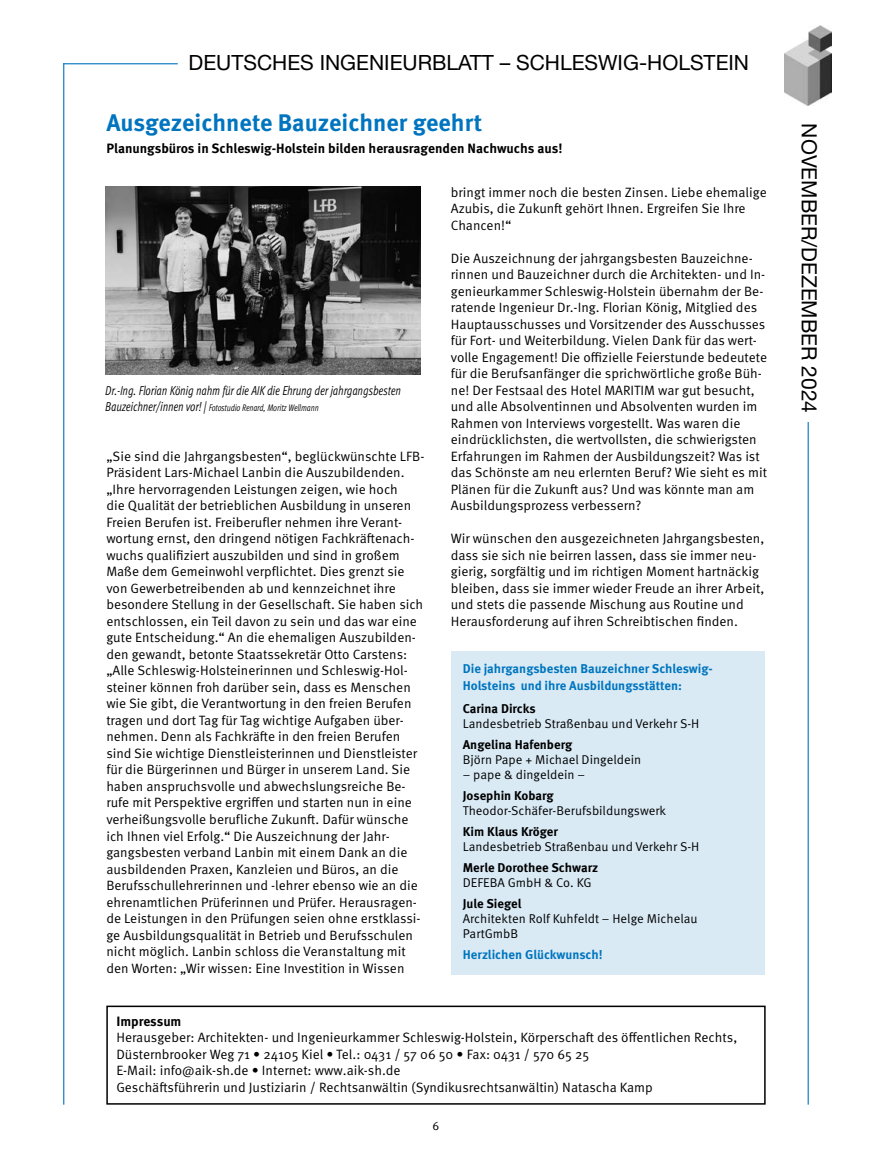
<style>
.page{position:relative;width:872px;height:1170px;background:#fff}
.page>*{position:absolute;margin:0;border:0;box-sizing:border-box;transform-origin:0 0}
.Headline_16_pt{font:700 24px "Meta OT";color:#0075bf}
.t1{font:21px "Helvetica Neue LT Std";color:#000}
.Fließtext_mit_Abstand{font:13.5px/16.5px "Meta OT Norm";color:#000}
.Impressum{font:13.5px/16.5px "Meta OT Norm";color:#000}
.Subline{font:700 13.5px "Meta OT";letter-spacing:-.005em;color:#000}
.Impressum-2{font:700 13.5px "Meta OT";letter-spacing:-.005em;color:#000}
.Bildunterschrift{font:12.9px "Meta OT Cond Norm Ita";color:#000;scale:.87 1}
.Fließtext_Bold_Schwarz{font:12.75px/15px "Meta OT Norm";color:#000}
.Fließtext_Bold_Schwarz-2{font:700 12.75px/16.5px "Meta OT";letter-spacing:-.005em;color:#0075bf}
.Fließtext_Bold_Schwarz-3{font:700 12.75px "Meta OT";color:#000}
.t2{font:12px "Meta OT Norm";color:#000}
.Bildunterschrift-2{font:9.45px "Meta OT Cond Norm Ita";color:#000;scale:.87 1}
.s1{font-size:12.9px}
</style>
<div class="page">
<hr style="left:807px;top:222px;width:1px;height:882px;background:#0075bf">
<hr style="left:63px;top:63px;width:1px;height:1041px;background:#0075bf">
<hr style="left:63px;top:63px;width:115px;height:1px;background:#0075bf">
<img style="left:784px;top:26px;width:47px;height:79px">
<div style="left:106px;top:1005px;width:659px;height:99px;border:2px solid #000"></div>
<img style="left:105px;top:186px;width:315px;height:188px">
<div style="left:451px;top:651px;width:314px;height:323px;background:#d9eaf5"></div>
<h2 class="t1" style="left:189px;top:50px;width:562px">DEUTSCHES INGENIEURBLATT – SCHLESWIG-HOLSTEIN</h2>
<p class="Headline_16_pt" style="left:106px;top:107px;width:377px">Ausgezeichnete Bauzeichner geehrt</p>
<p class="Subline" style="left:106px;top:140px;width:457px">Planungsbüros in Schleswig-Holstein bilden herausragenden Nachwuchs aus!</p>
<p class="Bildunterschrift" style="left:105px;top:382px;width:341px">Dr.-Ing. Florian König nahm für die AIK die Ehrung der jahrgangsbesten</p>
<p class="Bildunterschrift-2" style="left:105px;top:402px;width:247px"><span class="s1">Bauzeichner/innen vor! |</span> Fotostudio Renard, Moritz Wellmann</p>
<p class="Fließtext_mit_Abstand" style="left:106px;top:448px;width:319px">„Sie sind die Jahrgangsbesten“, beglückwünschte LFB-Präsident Lars-Michael Lanbin die Auszubildenden. „Ihre hervorragenden Leistungen zeigen, wie hoch<br>die Qualität der betrieblichen Ausbildung in unseren Freien Berufen ist. Freiberufler nehmen ihre Verant&shy;wortung ernst, den dringend nötigen Fachkräftenach&shy;wuchs qualifiziert auszubilden und sind in großem Maße dem Gemeinwohl verpflichtet. Dies grenzt sie von Gewerbetreibenden ab und kennzeichnet ihre besondere Stellung in der Gesellschaft. Sie haben sich entschlossen, ein Teil davon zu sein und das war eine gute Entscheidung.“ An die ehemaligen Auszubilden&shy;den gewandt, betonte Staatssekretär Otto Carstens: „Alle Schleswig-Holsteinerinnen und Schleswig-Hol&shy;steiner können froh darüber sein, dass es Menschen wie Sie gibt, die Verantwortung in den freien Berufen tragen und dort Tag für Tag wichtige Aufgaben über&shy;nehmen. Denn als Fachkräfte in den freien Berufen sind Sie wichtige Dienstleisterinnen und Dienstleister für die Bürgerinnen und Bürger in unserem Land. Sie haben anspruchsvolle und abwechslungsreiche Be&shy;rufe mit Perspektive ergriffen und starten nun in eine verheißungsvolle berufliche Zukunft. Dafür wünsche ich Ihnen viel Erfolg.“ Die Auszeichnung der Jahr&shy;gangsbesten verband Lanbin mit einem Dank an die ausbildenden Praxen, Kanzleien und Büros, an die Berufsschullehrerinnen und -lehrer ebenso wie an die ehrenamtlichen Prüferinnen und Prüfer. Herausragen&shy;de Leistungen in den Prüfungen seien ohne erstklassi&shy;ge Ausbildungsqualität in Betrieb und Berufsschulen nicht möglich. Lanbin schloss die Veranstaltung mit den Worten: „Wir wissen: Eine Investition in Wissen</p>
<p class="Fließtext_mit_Abstand" style="left:451px;top:184px;width:317px">bringt immer noch die besten Zinsen. Liebe ehemalige<br>Azubis, die Zukunft gehört Ihnen. Ergreifen Sie Ihre<br>Chancen!“</p>
<p class="Fließtext_mit_Abstand" style="left:451px;top:250px;width:318px">Die Auszeichnung der jahrgangsbesten Bauzeichne&shy;rinnen und Bauzeichner durch die Architekten- und In&shy;genieurkammer Schleswig-Holstein übernahm der Be&shy;ratende Ingenieur Dr.-Ing. Florian König, Mitglied des Hauptausschusses und Vorsitzender des Ausschusses für Fort- und Weiterbildung. Vielen Dank für das wert&shy;volle Engagement! Die offizielle Feierstunde bedeutete für die Berufsanfänger die sprichwörtliche große Büh&shy;ne! Der Festsaal des Hotel MARITIM war gut besucht, und alle Absolventinnen und Absolventen wurden im Rahmen von Interviews vorgestellt. Was waren die eindrücklichsten, die wertvollsten, die schwierigsten Erfahrungen im Rahmen der Ausbildungszeit? Was ist das Schönste am neu erlernten Beruf? Wie sieht es mit Plänen für die Zukunft aus? Und was könnte man am Ausbildungsprozess verbessern?</p>
<p class="Fließtext_mit_Abstand" style="left:451px;top:530px;width:315px">Wir wünschen den ausgezeichneten Jahrgangsbesten, dass sie sich nie beirren lassen, dass sie immer neu&shy;gierig, sorgfältig und im richtigen Moment hartnäckig bleiben, dass sie immer wieder Freude an ihrer Arbeit, und stets die passende Mischung aus Routine und Herausforderung auf ihren Schreibtischen finden.</p>
<p class="Fließtext_Bold_Schwarz-2" style="left:463px;top:660px;width:251px">Die jahrgangsbesten Bauzeichner Schleswig-<br>Holsteins und ihre Ausbildungsstätten:</p>
<p class="Fließtext_Bold_Schwarz-3" style="left:463px;top:700px;width:74px">Carina Dircks</p>
<p class="Fließtext_Bold_Schwarz" style="left:463px;top:716px;width:238px">Landesbetrieb Straßenbau und Verkehr S-H</p>
<p class="Fließtext_Bold_Schwarz-3" style="left:463px;top:736px;width:111px">Angelina Hafenberg</p>
<p class="Fließtext_Bold_Schwarz" style="left:463px;top:752px;width:180px">Björn Pape + Michael Dingeldein</p>
<p class="Fließtext_Bold_Schwarz" style="left:463px;top:767px;width:124px">– pape &amp; dingeldein –</p>
<p class="Fließtext_Bold_Schwarz-3" style="left:463px;top:787px;width:92px">Josephin Kobarg</p>
<p class="Fließtext_Bold_Schwarz" style="left:463px;top:803px;width:205px">Theodor-Schäfer-Berufsbildungswerk</p>
<p class="Fließtext_Bold_Schwarz-3" style="left:463px;top:823px;width:97px">Kim Klaus Kröger</p>
<p class="Fließtext_Bold_Schwarz" style="left:463px;top:839px;width:238px">Landesbetrieb Straßenbau und Verkehr S-H</p>
<p class="Fließtext_Bold_Schwarz-3" style="left:463px;top:859px;width:137px">Merle Dorothee Schwarz</p>
<p class="Fließtext_Bold_Schwarz" style="left:463px;top:875px;width:130px">DEFEBA GmbH &amp; Co. KG</p>
<p class="Fließtext_Bold_Schwarz-3" style="left:463px;top:895px;width:60px">Jule Siegel</p>
<p class="Fließtext_Bold_Schwarz" style="left:463px;top:911px;width:236px">Architekten Rolf Kuhfeldt – Helge Michelau<br>PartGmbB</p>
<p class="Fließtext_Bold_Schwarz-2" style="left:463px;top:946px;width:141px">Herzlichen Glückwunsch!</p>
<p class="Impressum-2" style="left:116px;top:1012px;width:67px">Impressum</p>
<p class="Impressum" style="left:116px;top:1029px;width:622px">Herausgeber: Architekten- und Ingenieurkammer Schleswig-Holstein, Körperschaft des öffentlichen Rechts,<br>Düsternbrooker Weg 71 • 24105 Kiel • Tel.: 0431 / 57 06 50 • Fax: 0431 / 570 65 25</p>
<p class="Impressum" style="left:116px;top:1062px;width:286px">E-Mail: info@aik-sh.de • Internet: www.aik-sh.de</p>
<p class="Impressum" style="left:116px;top:1078px;width:538px">Geschäftsführerin und Justiziarin / Rechtsanwältin (Syndikusrechtsanwältin) Natascha Kamp</p>
<p class="t2" style="left:432px;top:1118px;width:8px">6</p>
<h2 class="t1" style="left:821px;top:123px;width:291px;rotate:90deg">NOVEMBER/DEZEMBER 2024</h2>
</div>
